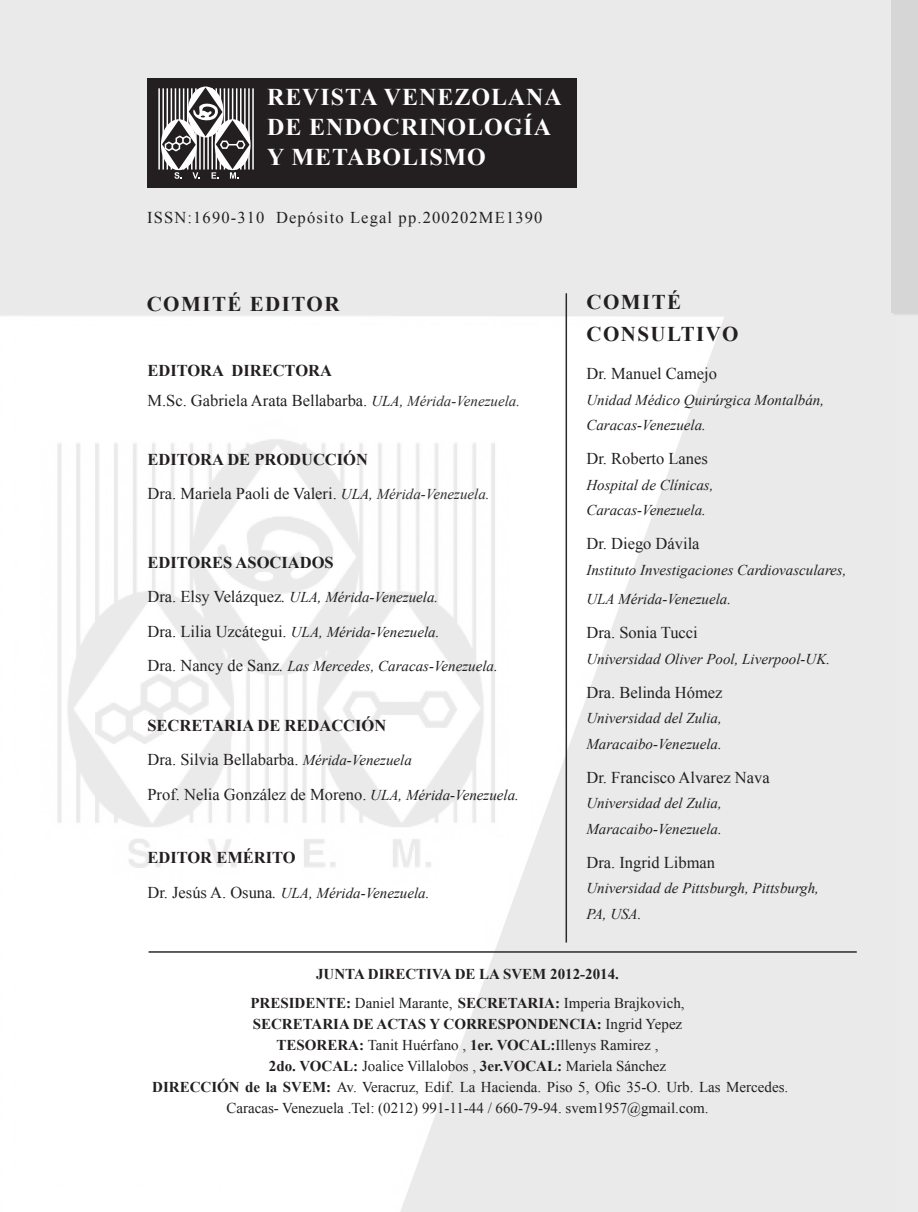
<style>
.page{position:relative;width:918px;height:1212px;background:#fff}
.page>*{position:absolute;margin:0;border:0;box-sizing:border-box;transform-origin:0 0}
.t1{font:700 24px "Times New Roman";letter-spacing:.04em;color:#fff}
.t2{font:700 21px "Times New Roman";letter-spacing:.07em;color:#231f20}
.t3{font:16.5px "Times New Roman";color:#231f20}
.t4{font:700 16.5px "Times New Roman";color:#231f20}
.t5{font:16.5px "Times New Roman";letter-spacing:.07em;color:#231f20}
.t6{font:italic 15px "Times New Roman";color:#231f20}
.t7{font:15px/21px "Times New Roman";color:#231f20;text-align:center}
.t8{font:700 15px "Times New Roman";color:#231f20}
.s1{font-style:italic;font-size:15px}
.s2{font-style:italic;font-size:15px;color:#312f30}
.s3{font-style:normal;font-size:16.5px}
.s4{font-size:16.5px}
.s5{font-weight:700}
.s6{font-weight:400}
</style>
<div class="page">
<img style="left:0;top:0;width:891px;height:1211px">
<hr style="left:149px;top:951px;width:708px;height:2px;background:#2b292a">
<hr style="left:566px;top:293px;width:1px;height:649px;background:#2b292a">
<div style="left:147px;top:78px;width:430px;height:109px;background:#231f20"></div>
<hr style="left:158px;top:88px;width:2px;height:82px;background:#fff">
<hr style="left:252px;top:88px;width:2px;height:82px;background:#fff">
<svg style="left:162px;top:87px;width:88px;height:92px"></svg>
<p class="t1" style="left:267px;top:80px;width:296px">REVISTA VENEZOLANA</p>
<p class="t1" style="left:267px;top:110px;width:286px">DE ENDOCRINOLOGÍA</p>
<p class="t1" style="left:267px;top:140px;width:220px">Y METABOLISMO</p>
<p class="t5" style="left:147px;top:207px;width:397px">ISSN:1690-310 Depósito Legal pp.200202ME1390</p>
<p class="t2" style="left:147px;top:289px;width:194px">COMITÉ EDITOR</p>
<p class="t4" style="left:147px;top:359px;width:186px">EDITORA DIRECTORA</p>
<p class="t3" style="left:147px;top:390px;width:374px">M.Sc. Gabriela Arata Bellabarba. <span class="s1">ULA,</span> <span class="s2">Mérida-Venezuela.</span></p>
<p class="t4" style="left:147px;top:448px;width:222px">EDITORA DE PRODUCCIÓN</p>
<p class="t3" style="left:147px;top:482px;width:344px">Dra. Mariela Paoli de Valeri. <span class="s1">ULA,</span> <span class="s2">Mérida-Venezuela.</span></p>
<p class="t4" style="left:147px;top:551px;width:188px">EDITORES ASOCIADOS</p>
<p class="t6" style="left:147px;top:587px;width:292px"><span class="s3">Dra. Elsy Velázquez</span><span class="s4">.</span> ULA, Mérida-Venezuela.</p>
<p class="t6" style="left:147px;top:621px;width:294px"><span class="s3">Dra. Lilia Uzcátegui.</span> ULA, Mérida-Venezuela.</p>
<p class="t6" style="left:147px;top:656px;width:352px"><span class="s3">Dra. Nancy de Sanz</span><span class="s4">.</span> Las Mercedes, Caracas-Venezuela.</p>
<p class="t4" style="left:147px;top:714px;width:240px">SECRETARIA DE REDACCIÓN</p>
<p class="t3" style="left:147px;top:749px;width:266px">Dra. Silvia Bellabarba. <span class="s1">Mérida-Venezuela</span></p>
<p class="t3" style="left:147px;top:783px;width:373px">Prof. Nelia González de Moreno. <span class="s1">ULA, Mérida-Venezuela.</span></p>
<p class="t4" style="left:147px;top:846px;width:150px">EDITOR EMÉRITO</p>
<p class="t6" style="left:147px;top:883px;width:284px"><span class="s3">Dr. Jesús A. Osuna</span><span class="s4">.</span> ULA, Mérida-Venezuela.</p>
<p class="t2" style="left:586px;top:287px;width:96px">COMITÉ</p>
<p class="t2" style="left:586px;top:319px;width:154px">CONSULTIVO</p>
<p class="t3" style="left:586px;top:362px;width:132px">Dr. Manuel Camejo</p>
<p class="t6" style="left:586px;top:389px;width:239px">Unidad Médico Quirúrgica Montalbán,</p>
<p class="t6" style="left:586px;top:415px;width:121px">Caracas-Venezuela.</p>
<p class="t3" style="left:586px;top:447px;width:123px">Dr. Roberto Lanes</p>
<p class="t6" style="left:586px;top:474px;width:129px">Hospital de Clínicas,</p>
<p class="t6" style="left:586px;top:500px;width:121px">Caracas-Venezuela.</p>
<p class="t3" style="left:586px;top:532px;width:115px">Dr. Diego Dávila</p>
<p class="t6" style="left:586px;top:559px;width:262px">Instituto Investigaciones Cardiovasculares,</p>
<p class="t6" style="left:586px;top:589px;width:146px">ULA Mérida-Venezuela.</p>
<p class="t3" style="left:586px;top:622px;width:113px">Dra. Sonia Tucci</p>
<p class="t6" style="left:586px;top:648px;width:245px">Universidad Oliver Pool, Liverpool-UK.</p>
<p class="t3" style="left:586px;top:681px;width:138px">Dra. Belinda Hómez</p>
<p class="t6" style="left:586px;top:708px;width:137px">Universidad del Zulia,</p>
<p class="t6" style="left:586px;top:733px;width:137px">Maracaibo-Venezuela.</p>
<p class="t3" style="left:586px;top:766px;width:185px">Dr. Francisco Alvarez Nava</p>
<p class="t6" style="left:586px;top:793px;width:137px">Universidad del Zulia,</p>
<p class="t6" style="left:586px;top:818px;width:137px">Maracaibo-Venezuela.</p>
<p class="t3" style="left:586px;top:851px;width:130px">Dra. Ingrid Libman</p>
<p class="t6" style="left:586px;top:878px;width:234px">Universidad de Pittsburgh, Pittsburgh,</p>
<p class="t6" style="left:586px;top:903px;width:57px">PA, USA.</p>
<p class="t8" style="left:316px;top:963px;width:304px">JUNTA DIRECTIVA DE LA SVEM 2012-2014.</p>
<p class="t7" style="left:250px;top:993px;width:436px"><span class="s5">PRESIDENTE:</span> Daniel Marante, <span class="s5">SECRETARIA:</span> Imperia Brajkovich,</p>
<p class="t8" style="left:253px;top:1014px;width:431px">SECRETARIA DE ACTAS Y CORRESPONDENCIA: <span class="s6">Ingrid Yepez</span></p>
<p class="t7" style="left:277px;top:1035px;width:383px"><span class="s5">TESORERA:</span> Tanit Huérfano , <span class="s5">1er. VOCAL:</span>Illenys Ramirez ,</p>
<p class="t7" style="left:269px;top:1056px;width:399px"><span class="s5">2do. VOCAL:</span> Joalice Villalobos , <span class="s5">3er.VOCAL:</span> Mariela Sánchez</p>
<p class="t7" style="left:152px;top:1077px;width:638px"><span class="s5">DIRECCIÓN de la SVEM:</span> Av. Veracruz, Edif. La Hacienda. Piso 5, Ofic 35-O. Urb. Las Mercedes.<br>Caracas- Venezuela .Tel: (0212) 991-11-44 / 660-79-94. svem1957@gmail.com.</p>
</div>
